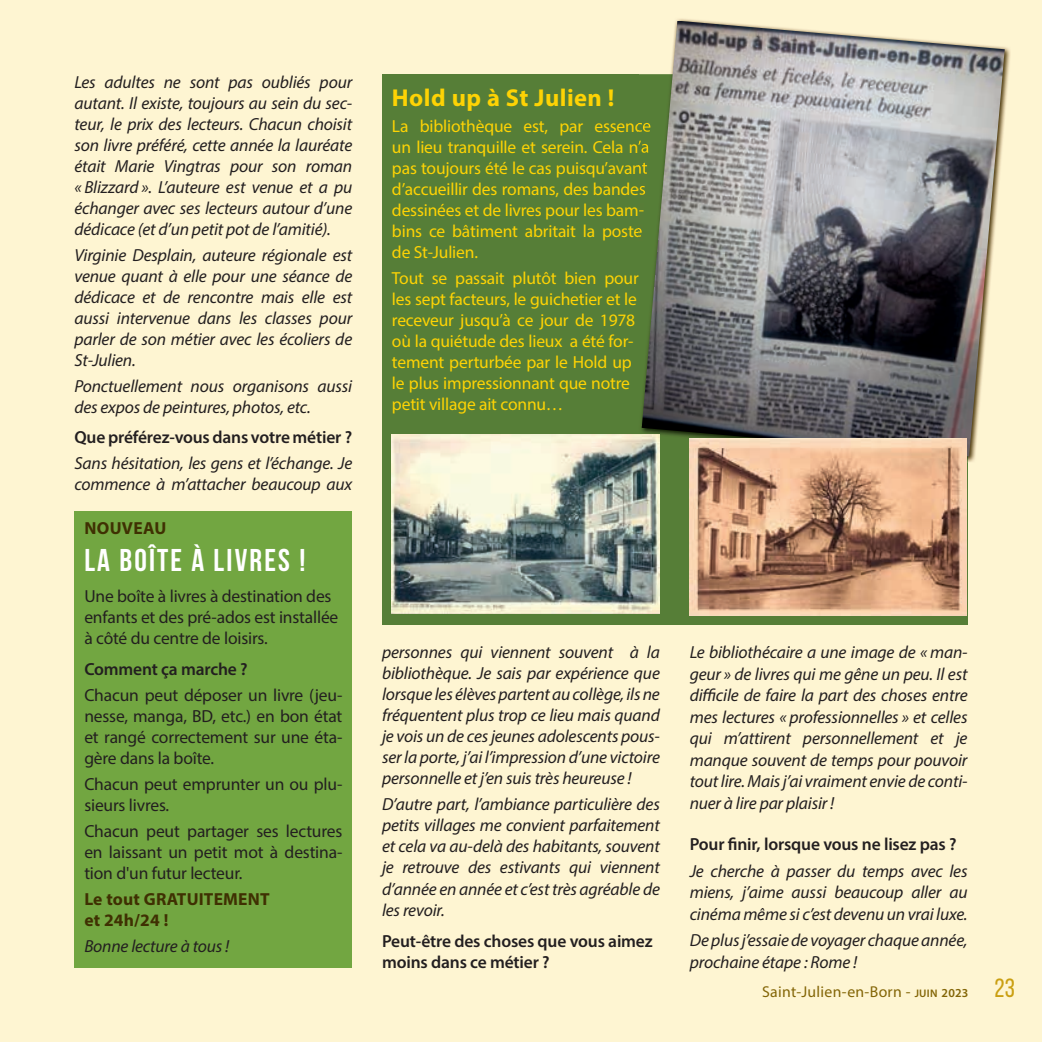
<style>
.page{position:relative;width:1042px;height:1042px;background:#fef5d2}
.page>*{position:absolute;margin:0;border:0;box-sizing:border-box;transform-origin:0 0}
.t1{font:700 31.5px "Bebas Neue";letter-spacing:.07em;color:#fff}
.t2{font:700 24.5px "Myriad Pro";letter-spacing:.02em;color:#fed304}
.t3{font:italic 17.5px/21px "Myriad Pro";letter-spacing:-.01em;color:#231f20;text-align:justify}
.t4{font:17.5px/21px "Myriad Pro";letter-spacing:-.01em;color:#fed304}
.t5{font:17.5px/21px "Myriad Pro";letter-spacing:-.01em;color:#231f20}
.t6{font:600 17.5px/21px "Myriad Pro";letter-spacing:-.01em;color:#231f20}
.t7{font:700 17.5px/21px "Myriad Pro";letter-spacing:.01em;color:#3f3002}
.t8{font:15.75px "Myriad Pro";letter-spacing:.02em;color:#836506}
.s1{font-weight:600;font-size:11.03px}
.s2{font-weight:600;font-size:12.25px}
.s3{font-family:"Bebas Neue";font-size:26.25px;color:#ca9f12}
</style>
<div class="page">
<div style="left:74px;top:511px;width:278px;height:456px;background:#72a641"></div>
<div style="left:382px;top:74px;width:585px;height:551px;background:#567e37"></div>
<img style="left:639px;top:123px;width:3px;height:9px">
<img style="left:639px;top:165px;width:2px;height:9px">
<img style="left:639px;top:186px;width:3px;height:9px">
<img style="left:639px;top:228px;width:3px;height:9px">
<img style="left:642px;top:21px;width:363px;height:435px">
<img style="left:392px;top:435px;width:268px;height:178px">
<img style="left:690px;top:438px;width:277px;height:177px">
<p class="t3" style="left:74px;top:71px;width:279px">Les adultes ne sont pas oubliés pour autant. Il existe, toujours au sein du sec&shy;teur, le prix des lecteurs. Chacun choisit son livre préféré, cette année la lauréate était Marie Vingtras pour son roman « Blizzard ». L’auteure est venue et a pu échanger avec ses lecteurs autour d’une dédicace (et d’un petit pot de l’amitié).</p>
<p class="t3" style="left:74px;top:244px;width:279px">Virginie Desplain, auteure régionale est venue quant à elle pour une séance de dédicace et de rencontre mais elle est aussi intervenue dans les classes pour parler de son métier avec les écoliers de St-Julien.</p>
<p class="t3" style="left:74px;top:375px;width:279px">Ponctuellement nous organisons aussi des expos de peintures, photos, etc.</p>
<p class="t6" style="left:74px;top:427px;width:279px">Que préférez-vous dans votre métier ?</p>
<p class="t3" style="left:74px;top:453px;width:279px">Sans hésitation, les gens et l’échange. Je commence à m’attacher beaucoup aux</p>
<p class="t7" style="left:84px;top:517px;width:83px">NOUVEAU</p>
<h1 class="t1" style="left:84px;top:543px;width:222px">LA BOÎTE À LIVRES !</h1>
<p class="t5" style="left:84px;top:585px;width:255px">Une boîte à livres à destination des enfants et des pré-ados est installée à côté du centre de loisirs.</p>
<p class="t6" style="left:84px;top:658px;width:165px">Comment ça marche ?</p>
<p class="t5" style="left:84px;top:684px;width:259px;text-align:justify">Chacun peut déposer un livre (jeu&shy;nesse, manga, BD, etc.) en bon état et rangé correctement sur une éta&shy;gère dans la boîte.</p>
<p class="t5" style="left:84px;top:773px;width:259px">Chacun peut emprunter un ou plu&shy;sieurs livres.</p>
<p class="t5" style="left:84px;top:820px;width:259px;text-align:justify">Chacun peut partager ses lectures en laissant un petit mot à destina&shy;tion d'un futur lecteur.</p>
<p class="t7" style="left:84px;top:887px;width:187px">Le tout GRATUITEMENT et 24h/24 !</p>
<p class="t3" style="left:84px;top:935px;width:147px">Bonne lecture à tous !</p>
<h2 class="t2" style="left:392px;top:81px;width:224px">Hold up à St Julien !</h2>
<p class="t4" style="left:392px;top:115px;width:260px">La bibliothèque est, par essence un lieu tranquille et serein. Cela n’a pas toujours été le cas puisqu’avant d’accueillir des romans, des bandes dessinées et de livres pour les bam&shy;bins ce bâtiment abritait la poste de St-Julien.</p>
<p class="t4" style="left:392px;top:267px;width:248px">Tout se passait plutôt bien pour les sept facteurs, le guichetier et le receveur jusqu’à ce jour de 1978 où la quiétude des lieux a été for&shy;tement perturbée par le Hold up le plus impressionnant que notre petit village ait connu…</p>
<p class="t3" style="left:382px;top:641px;width:279px">personnes qui viennent souvent à la bibliothèque. Je sais par expérience que lorsque les élèves partent au collège, ils ne fréquentent plus trop ce lieu mais quand je vois un de ces jeunes adolescents pous&shy;ser la porte, j’ai l’impression d’une victoire personnelle et j’en suis très heureuse !</p>
<p class="t3" style="left:382px;top:793px;width:279px">D’autre part, l’ambiance particulière des petits villages me convient parfaitement et cela va au-delà des habitants, souvent je retrouve des estivants qui viennent d’année en année et c’est très agréable de les revoir.</p>
<p class="t6" style="left:382px;top:929px;width:272px">Peut-être des choses que vous aimez moins dans ce métier ?</p>
<p class="t3" style="left:690px;top:641px;width:279px;line-height:21.5px">Le bibliothécaire a une image de « man&shy;geur » de livres qui me gêne un peu. Il est difficile de faire la part des choses entre mes lectures « professionnelles » et celles qui m’attirent personnellement et je manque souvent de temps pour pouvoir tout lire. Mais j’ai vraiment envie de conti&shy;nuer à lire par plaisir !</p>
<p class="t6" style="left:690px;top:833px;width:268px">Pour finir, lorsque vous ne lisez pas ?</p>
<p class="t3" style="left:690px;top:859px;width:279px;line-height:21.5px">Je cherche à passer du temps avec les miens, j’aime aussi beaucoup aller au cinéma même si c’est devenu un vrai luxe.</p>
<p class="t3" style="left:690px;top:929px;width:279px;line-height:21.5px">De plus j’essaie de voyager chaque année, prochaine étape : Rome !</p>
<p class="t8" style="left:762px;top:982px;width:254px">Saint-Julien-en-Born - <span class="s1">juin</span> <span class="s2">2023</span> <span class="s3">23</span></p>
</div>
